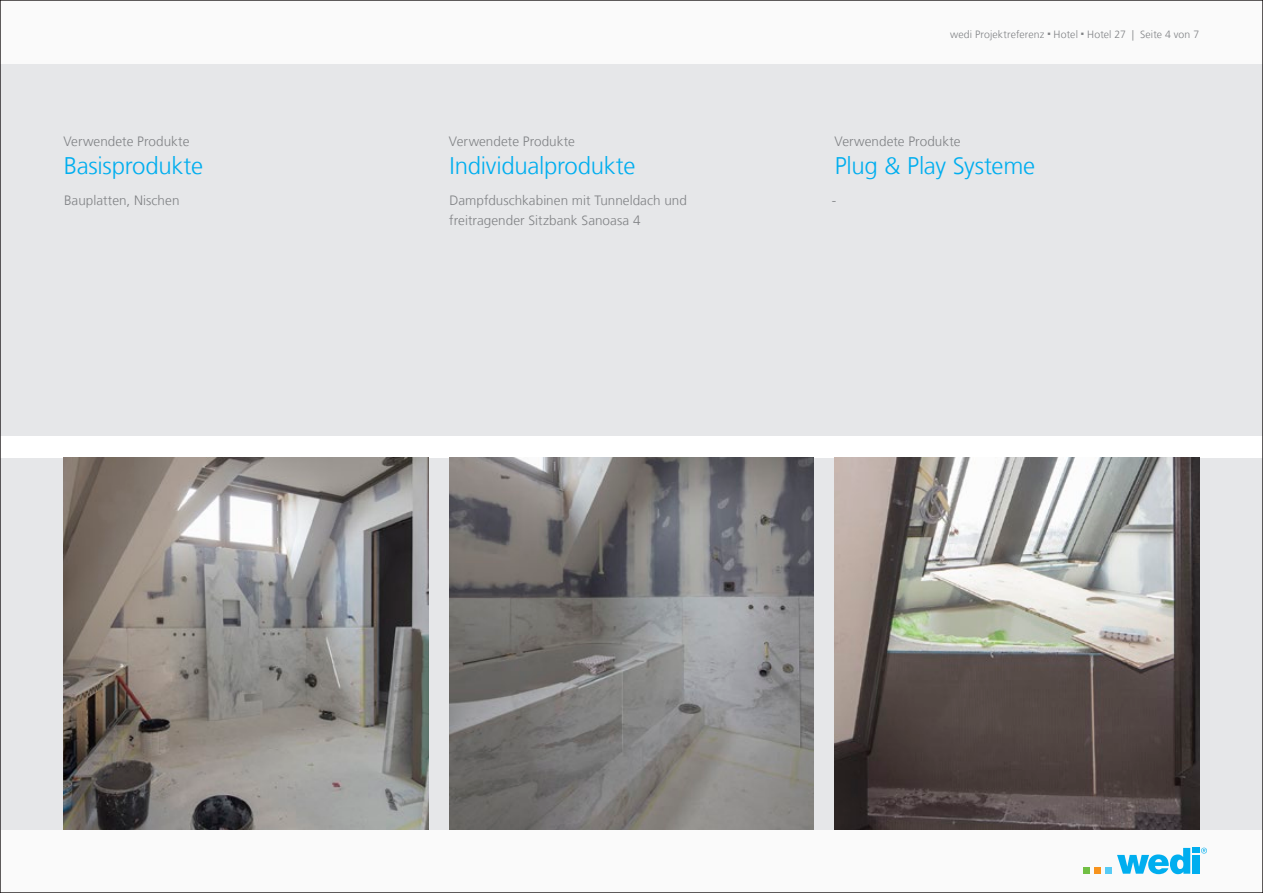
<style>
.page{position:relative;width:1263px;height:893px;background:#fafafa}
.page>*{position:absolute;margin:0;border:0;box-sizing:border-box;transform-origin:0 0}
.t1{font:300 24px "Frutiger LT";letter-spacing:-.015em;color:#00aeef}
.t2{font:300 13.5px/19.5px "Frutiger LT";color:#808285}
.t3{font:300 10.5px "Frutiger LT";letter-spacing:.01em;color:#808285}
</style>
<div class="page">
<div style="left:1083px;top:867px;width:7px;height:7px;background:#71bf44"></div>
<div style="left:1094px;top:867px;width:7px;height:7px;background:#f7931d"></div>
<div style="left:1105px;top:867px;width:7px;height:7px;background:#56cbf5"></div>
<svg style="left:1117px;top:848px;width:90px;height:26px"></svg>
<div style="left:0;top:64px;width:1263px;height:765px;background:#e6e7e9"></div>
<div style="left:0;top:436px;width:1263px;height:21px;background:#fff"></div>
<img style="left:64px;top:457px;width:364px;height:372px">
<img style="left:449px;top:457px;width:365px;height:372px">
<img style="left:835px;top:457px;width:364px;height:372px">
<p class="t2" style="left:63px;top:132px;width:127px">Verwendete Produkte</p>
<h1 class="t1" style="left:64px;top:152px;width:141px">Basisprodukte</h1>
<p class="t2" style="left:449px;top:132px;width:127px">Verwendete Produkte</p>
<h1 class="t1" style="left:449px;top:152px;width:188px">Individualprodukte</h1>
<p class="t3" style="left:950px;top:28px;width:250px">wedi Projektreferenz ○ Hotel ○ Hotel 27 | Seite 4 von 7</p>
<p class="t2" style="left:834px;top:132px;width:127px">Verwendete Produkte</p>
<h1 class="t1" style="left:835px;top:152px;width:202px">Plug &amp; Play Systeme</h1>
<p class="t2" style="left:64px;top:191px;width:117px">Bauplatten, Nischen</p>
<p class="t2" style="left:449px;top:191px;width:239px">Dampfduschkabinen mit Tunneldach und freitragender Sitzbank Sanoasa 4</p>
<p class="t2" style="left:832px;top:191px;width:6px">-</p>
</div>
